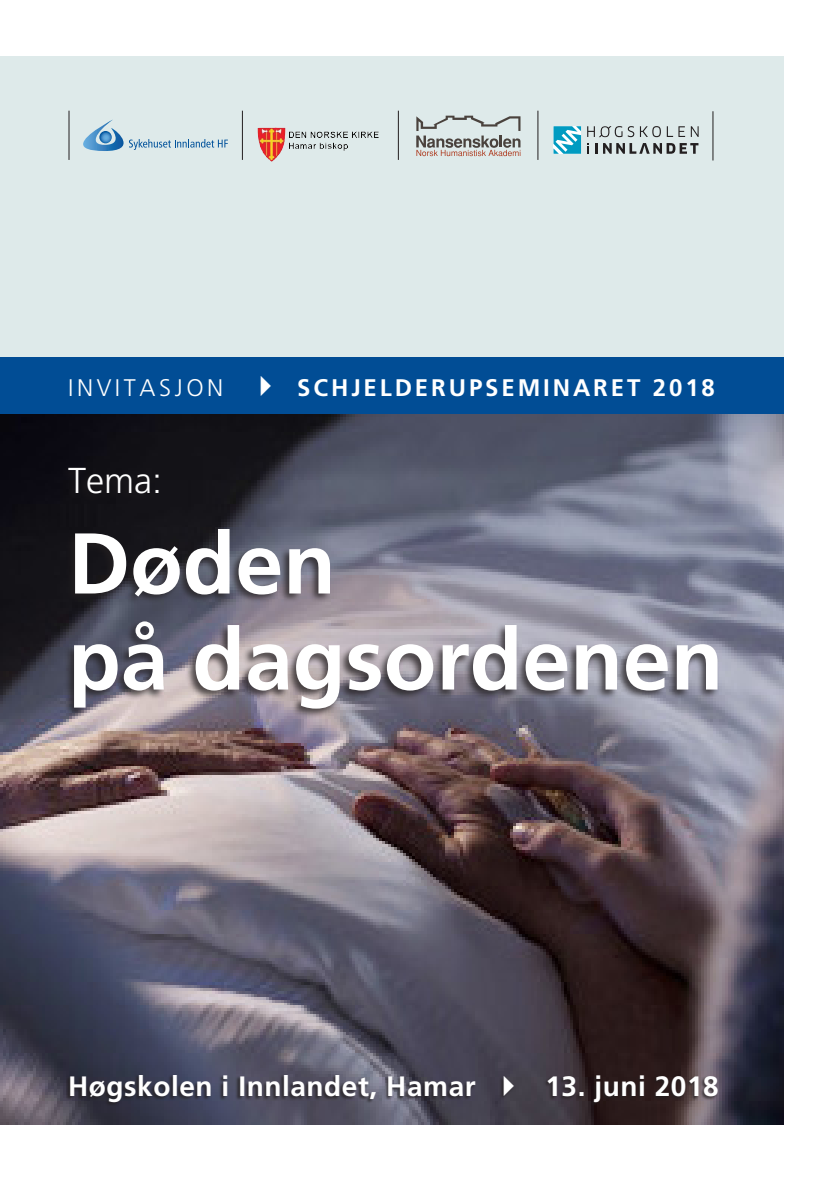
<style>
.page{position:relative;width:840px;height:1191px;background:#fff}
.page>*{position:absolute;margin:0;border:0;box-sizing:border-box;transform-origin:0 0}
.t1{font:700 86px "Frutiger LT Std";color:#fff}
.t2{font:300 36px "Frutiger LT Std";color:#fff}
.t3{font:700 28px "Frutiger LT Std";letter-spacing:.02em;color:#fff}
.t4{font:700 24px "Frutiger LT Std";letter-spacing:.12em;color:#fff}
.t5{font:300 24px "Frutiger LT Std";letter-spacing:.15em;color:#fff}
</style>
<div class="page">
<div style="left:0;top:57px;width:782px;height:431px;background:#deeaea"></div>
<img style="left:0;top:414px;width:782px;height:710px">
<div style="left:0;top:357px;width:782px;height:57px;background:#014d95"></div>
<div style="left:66px;top:1074px;width:651px;height:32px;background:#231f20;opacity:.75"></div>
<div style="left:59px;top:466px;width:660px;height:252px;background:#231f20;opacity:.75"></div>
<svg style="left:416px;top:116px;width:104px;height:40px"></svg>
<svg style="left:83px;top:119px;width:145px;height:32px"></svg>
<hr style="left:69px;top:111px;width:1px;height:49px;background:#231f20">
<hr style="left:242px;top:111px;width:1px;height:49px;background:#231f20">
<hr style="left:398px;top:111px;width:1px;height:49px;background:#231f20">
<hr style="left:537px;top:111px;width:1px;height:49px;background:#231f20">
<img style="left:257px;top:127px;width:121px;height:35px">
<svg style="left:666px;top:126px;width:6px;height:11px"></svg>
<svg style="left:678px;top:126px;width:6px;height:11px"></svg>
<svg style="left:690px;top:126px;width:8px;height:11px"></svg>
<svg style="left:595px;top:143px;width:103px;height:11px"></svg>
<svg style="left:587px;top:126px;width:73px;height:11px"></svg>
<svg style="left:553px;top:126px;width:27px;height:28px"></svg>
<hr style="left:712px;top:111px;width:1px;height:49px;background:#231f20">
<svg style="left:503px;top:1075px;width:10px;height:21px"></svg>
<p class="t5" style="left:68px;top:374px;width:157px">INVITASJON</p>
<p class="t4" style="left:297px;top:374px;width:419px">SCHJELDERUPSEMINARET 2018</p>
<p class="t2" style="left:68px;top:460px;width:95px">Tema:</p>
<p class="t1" style="left:68px;top:513px;width:269px">Døden</p>
<p class="t1" style="left:68px;top:609px;width:656px">på dagsordenen</p>
<p class="t3" style="left:68px;top:1070px;width:409px">Høgskolen i Innlandet, Hamar</p>
<p class="t3" style="left:545px;top:1070px;width:175px">13. juni 2018</p>
</div>
